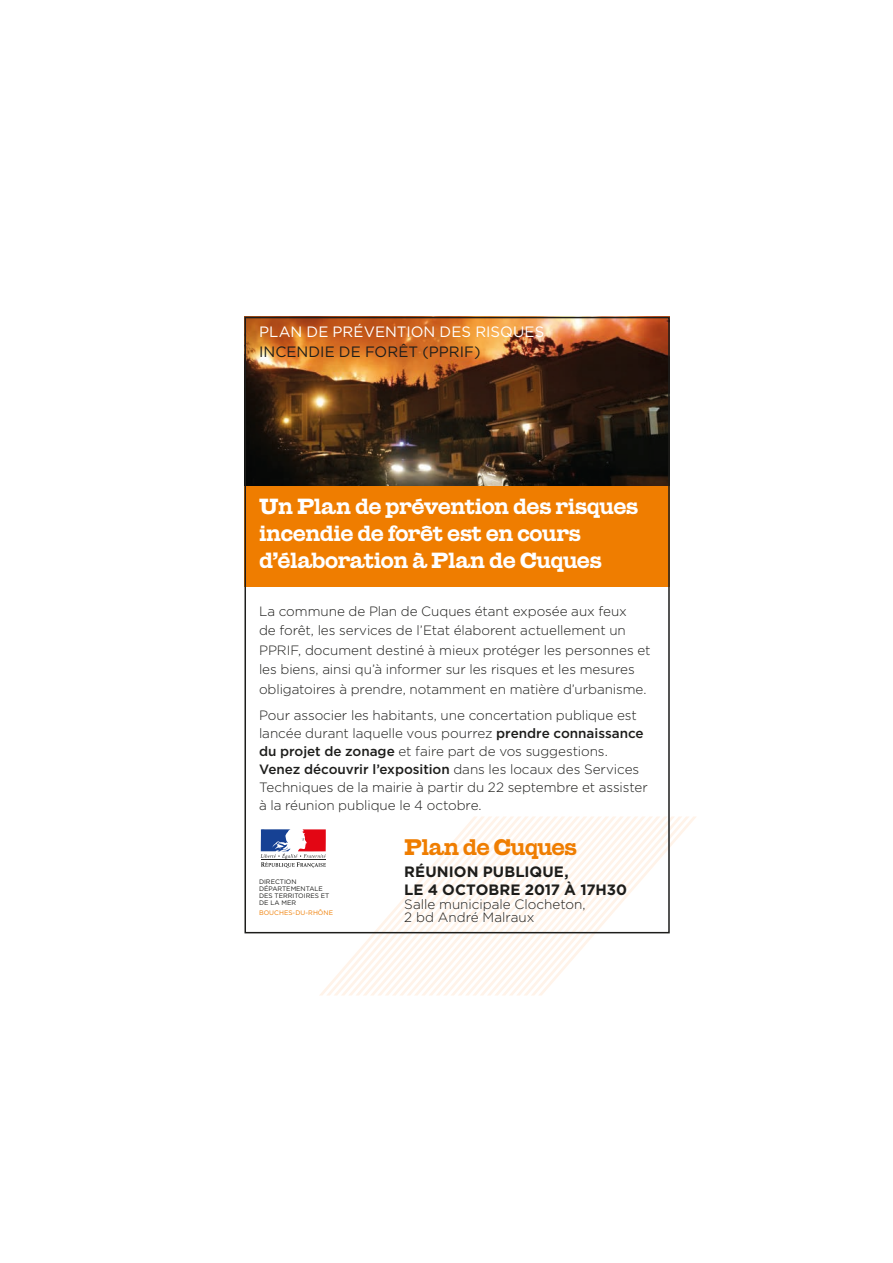
<style>
.page{position:relative;width:893px;height:1263px;background:#fff}
.page>*{position:absolute;margin:0;border:0;box-sizing:border-box;transform-origin:0 0}
.t1{font:22.5px "Giza One Five";letter-spacing:-.03em;color:#ef7d00}
.t2{font:21.9px/27px "Giza One Five";letter-spacing:-.02em;color:#fff}
.t3{font:700 15px/18px "Gotham";letter-spacing:.005em;color:#1d1d1b}
.t4{font:15px "Gotham";color:#fff}
.t5{font:15px "Gotham";letter-spacing:.005em;color:#1d1d1b}
.t6{font:300 13.5px/18px "Gotham";letter-spacing:-.005em;color:#1d1d1b}
.t7{font:6.45px/7.1px "Gotham";color:#1d1d1b}
.t8{font:6.45px "Gotham";letter-spacing:.005em;color:#ef7d00}
.s1{font-weight:500}
</style>
<div class="page">
<img style="left:247px;top:320px;width:420px;height:166px">
<div style="left:244px;top:486px;width:426px;height:100px;background:#ef7d00"></div>
<svg style="left:260px;top:829px;width:1px;height:29px"></svg>
<svg style="left:261px;top:816px;width:435px;height:179px"></svg>
<p class="t4" style="left:259px;top:322px;width:287px">PLAN DE PRÉVENTION DES RISQUES</p>
<p class="t5" style="left:259px;top:342px;width:223px">INCENDIE DE FORÊT (PPRIF)</p>
<h2 class="t2" style="left:259px;top:493px;width:381px">Un Plan de prévention des risques incendie de forêt est en cours d’élaboration à Plan de Cuques</h2>
<p class="t6" style="left:259px;top:601px;width:393px;line-height:19.5px">La commune de Plan de Cuques étant exposée aux feux<br>de forêt, les services de l’Etat élaborent actuellement un PPRIF, document destiné à mieux protéger les personnes et les biens, ainsi qu’à informer sur les risques et les mesures obligatoires à prendre, notamment en matière d’urbanisme.</p>
<p class="t6" style="left:259px;top:706px;width:390px">Pour associer les habitants, une concertation publique est lancée durant laquelle vous pourrez <span class="s1">prendre connaissance du projet de zonage</span> et faire part de vos suggestions.<br><span class="s1">Venez découvrir l’exposition</span> dans les locaux des Services Techniques de la mairie à partir du 22 septembre et assister à la réunion publique le 4 octobre.</p>
<p class="t7" style="left:259px;top:878px;width:72px">DIRECTION<br>DÉPARTEMENTALE<br>DES TERRITOIRES ET<br>DE LA MER</p>
<p class="t8" style="left:259px;top:909px;width:76px">BOUCHES-DU-RHÔNE</p>
<h1 class="t1" style="left:404px;top:834px;width:174px">Plan de Cuques</h1>
<p class="t3" style="left:404px;top:863px;width:224px">RÉUNION PUBLIQUE,<br>LE 4 OCTOBRE 2017 À 17H30</p>
<p class="t6" style="left:404px;top:897px;width:183px;line-height:13.5px">Salle municipale Clocheton,<br>2 bd André Malraux</p>
</div>
